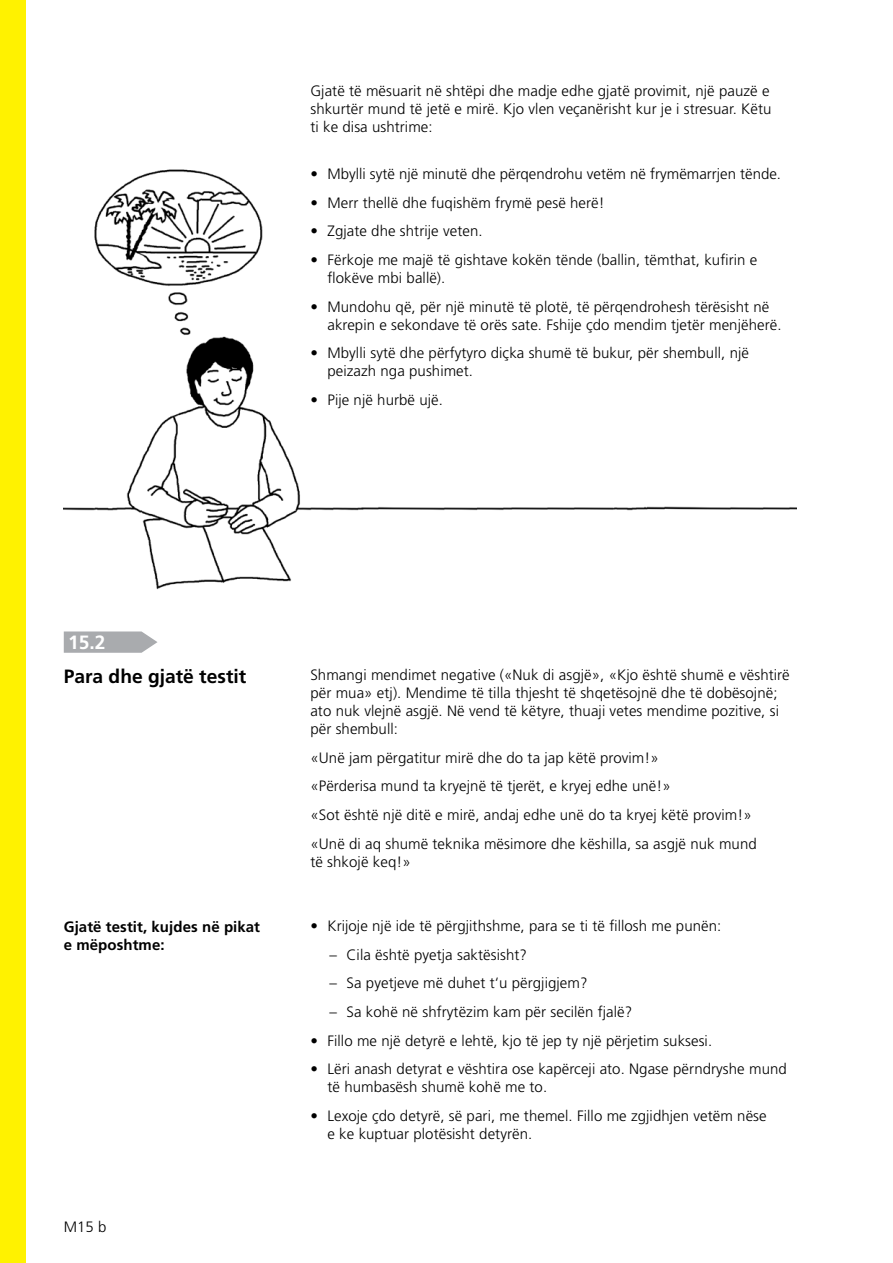
<style>
.page{position:relative;width:893px;height:1263px;background:#fff}
.page>*{position:absolute;margin:0;border:0;box-sizing:border-box;transform-origin:0 0}
.t1{font:700 19.2px "Frutiger LT Pro";color:#000}
.t2{font:700 19.2px "Frutiger LT Pro";color:#fff}
.t3{font:300 15px/18px "Frutiger";letter-spacing:.005em;color:#000}
.t4{font:300 15px/18px "Frutiger LT Pro";letter-spacing:.005em;color:#000}
.t5{font:700 15px/18px "Frutiger LT Pro";letter-spacing:.005em;color:#000}
</style>
<div class="page">
<svg style="left:64px;top:631px;width:94px;height:22px;background:#b3b5b7"></svg>
<img style="left:64px;top:169px;width:733px;height:420px">
<div style="left:0;top:0;width:26px;height:1263px;background:#fff200"></div>
<p class="t4" style="left:310px;top:82px;width:463px">Gjatë të mësuarit në shtëpi dhe madje edhe gjatë provimit, një pauzë e shkurtër mund të jetë e mirë. Kjo vlen veçanërisht kur je i stresuar. Këtu ti ke disa ushtrime:</p>
<p class="t3" style="left:310px;top:165px;width:472px">• Mbylli sytë një minutë dhe përqendrohu vetëm në frymëmarrjen tënde.</p>
<p class="t3" style="left:310px;top:193px;width:296px">• Merr thellë dhe fuqishëm frymë pesë herë!</p>
<p class="t3" style="left:310px;top:222px;width:174px">• Zgjate dhe shtrije veten.</p>
<p class="t3" style="left:327px;top:251px;width:431px;text-indent:-17px">• Fërkoje me majë të gishtave kokën tënde (ballin, tëmthat, kufirin e flokëve mbi ballë).</p>
<p class="t3" style="left:327px;top:297px;width:456px;text-indent:-17px">• Mundohu që, për një minutë të plotë, të përqendrohesh tërësisht në akrepin e sekondave të orës sate. Fshije çdo mendim tjetër menjëherë.</p>
<p class="t3" style="left:327px;top:344px;width:423px;text-indent:-17px">• Mbylli sytë dhe përfytyro diçka shumë të bukur, për shembull, një peizazh nga pushimet.</p>
<p class="t3" style="left:310px;top:391px;width:134px">• Pije një hurbë ujë.</p>
<p class="t2" style="left:68px;top:631px;width:39px">15.2</p>
<p class="t1" style="left:64px;top:665px;width:184px">Para dhe gjatë testit</p>
<p class="t5" style="left:64px;top:918px;width:198px">Gjatë testit, kujdes në pikat e mëposhtme:</p>
<p class="t3" style="left:64px;top:1218px;width:44px">M15 b</p>
<p class="t4" style="left:310px;top:666px;width:481px">Shmangi mendimet negative («Nuk di asgjë», «Kjo është shumë e vështirë për mua» etj). Mendime të tilla thjesht të shqetësojnë dhe të dobësojnë; ato nuk vlejnë asgjë. Në vend të këtyre, thuaji vetes mendime pozitive, si për shembull:</p>
<p class="t4" style="left:310px;top:743px;width:448px;line-height:28.7px">«Unë jam përgatitur mirë dhe do ta jap këtë provim!»<br>«Përderisa mund ta kryejnë të tjerët, e kryej edhe unë!»<br>«Sot është një ditë e mirë, andaj edhe unë do ta kryej këtë provim!» «Unë di aq shumë teknika mësimore dhe këshilla, sa asgjë nuk mund</p>
<p class="t4" style="left:310px;top:852px;width:102px">të shkojë keq!»</p>
<p class="t3" style="left:310px;top:917px;width:412px">• Krijoje një ide të përgjithshme, para se ti të fillosh me punën:</p>
<p class="t3" style="left:330px;top:946px;width:199px">– Cila është pyetja saktësisht?</p>
<p class="t3" style="left:330px;top:974px;width:259px">– Sa pyetjeve më duhet t‘u përgjigjem?</p>
<p class="t3" style="left:330px;top:1003px;width:304px">– Sa kohë në shfrytëzim kam për secilën fjalë?</p>
<p class="t3" style="left:310px;top:1031px;width:403px">• Fillo me një detyrë e lehtë, kjo të jep ty një përjetim suksesi.</p>
<p class="t3" style="left:327px;top:1060px;width:461px;text-indent:-17px">• Lëri anash detyrat e vështira ose kapërceji ato. Ngase përndryshe mund të humbasësh shumë kohë me to.</p>
<p class="t3" style="left:327px;top:1107px;width:441px;text-indent:-17px">• Lexoje çdo detyrë, së pari, me themel. Fillo me zgjidhjen vetëm nëse e ke kuptuar plotësisht detyrën.</p>
</div>
